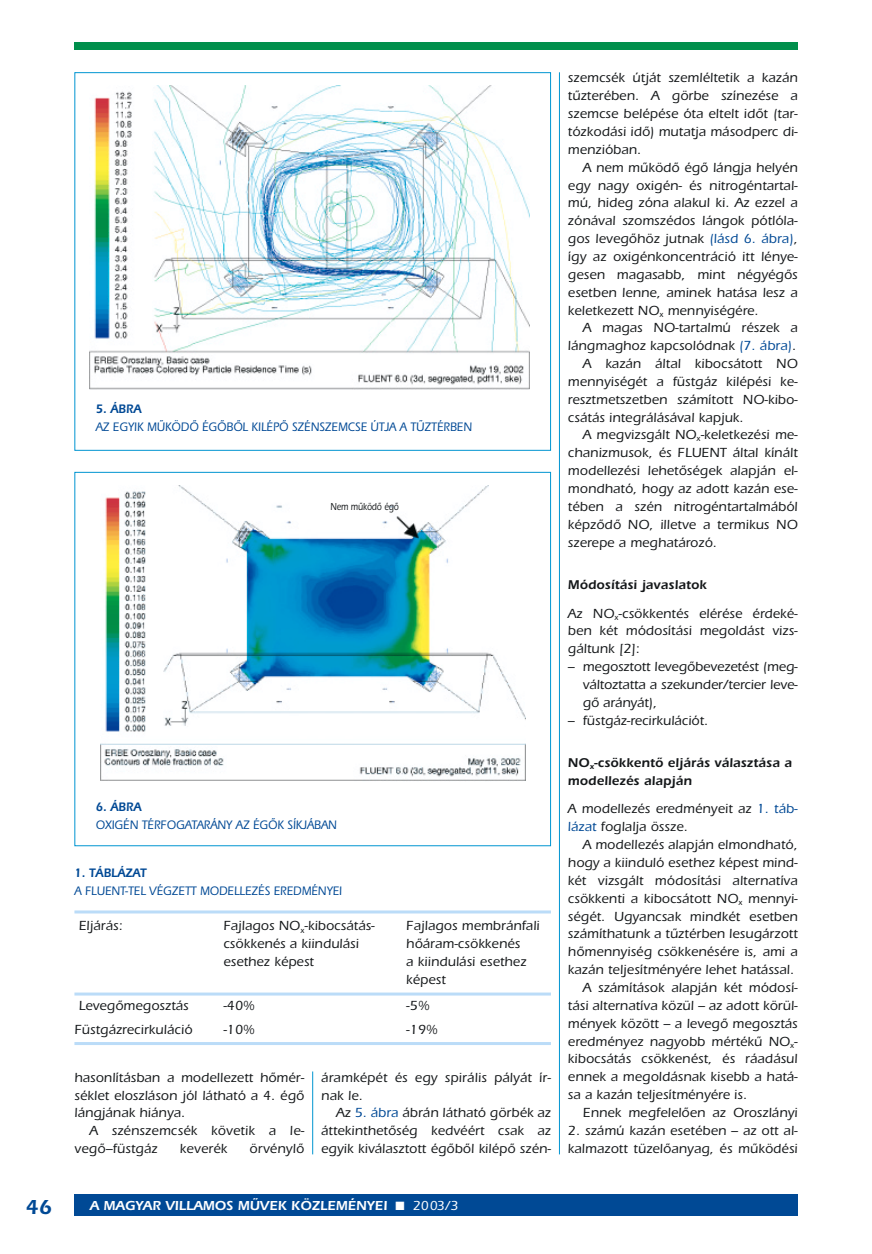
<style>
.page{position:relative;width:872px;height:1254px;background:#fff}
.page>*{position:absolute;margin:0;border:0;box-sizing:border-box;transform-origin:0 0}
.t1{font:600 21px "Itc Eras H";color:#004995}
.t2{font:500 13.65px/17.9px "Itc Eras H";letter-spacing:.01em;color:#141719;text-align:justify}
.t3{font:600 13.5px "Itc Eras H";letter-spacing:.005em;color:#fff}
.t4{font:600 13.2px/17.9px "Itc Eras H";letter-spacing:.01em;color:#141719}
.t5{font:500 12.75px "Itc Eras H";letter-spacing:.005em;color:#004995;scale:.9 1}
.t6{font:600 12.75px "Itc Eras H";letter-spacing:.005em;color:#004995;scale:.9 1}
.t7{font:500 10.5px "Itc Eras H";color:#141719;scale:.8 1}
.s1{color:#004995}
.s2{font-weight:500}
</style>
<div class="page">
<hr style="left:312px;top:1071px;width:1px;height:83px;background:#0095d1">
<hr style="left:559px;top:72px;width:1px;height:1082px;background:#0095d1">
<div style="left:74px;top:43px;width:723px;height:7px;background:#008f4c"></div>
<div style="left:74px;top:1195px;width:723px;height:21px;background:#004995"></div>
<img style="left:89px;top:85px;width:440px;height:305px">
<hr style="left:74px;top:910px;width:477px;height:3px;background:#bbdcf8">
<hr style="left:74px;top:993px;width:477px;height:3px;background:#bbdcf8">
<hr style="left:74px;top:1042px;width:477px;height:3px;background:#bbdcf8">
<img style="left:101px;top:485px;width:424px;height:296px">
<p class="t6" style="left:96px;top:405px;width:52px">5. ÁBRA</p>
<p class="t5" style="left:96px;top:423px;width:419px">AZ EGYIK MÛKÖDÔ ÉGÔBÔL KILÉPÔ SZÉNSZEMCSE ÚTJA A TÛZTÉRBEN</p>
<p class="t7" style="left:330px;top:503px;width:87px">Nem mûködô égô</p>
<p class="t6" style="left:96px;top:803px;width:52px">6. ÁBRA</p>
<p class="t5" style="left:96px;top:820px;width:269px">OXIGÉN TÉRFOGATARÁNY AZ ÉGÔK SÍKJÁBAN</p>
<p class="t6" style="left:74px;top:868px;width:82px">1. TÁBLÁZAT</p>
<p class="t5" style="left:74px;top:886px;width:299px">A FLUENT-TEL VÉGZETT MODELLEZÉS EREDMÉNYEI</p>
<p class="t2" style="left:79px;top:919px;width:45px">Eljárás:</p>
<p class="t2" style="left:223px;top:919px;width:153px">Fajlagos NO<sub>x</sub>-kibocsátás-</p>
<p class="t2" style="left:406px;top:919px;width:135px">Fajlagos membránfali</p>
<p class="t2" style="left:223px;top:936px;width:137px">csökkenés a kiindulási</p>
<p class="t2" style="left:406px;top:936px;width:115px">hôáram-csökkenés</p>
<p class="t2" style="left:223px;top:954px;width:92px">esethez képest</p>
<p class="t2" style="left:406px;top:954px;width:122px">a kiindulási esethez képest</p>
<p class="t2" style="left:79px;top:998px;width:111px">Levegômegosztás</p>
<p class="t2" style="left:223px;top:998px;width:33px">-40%</p>
<p class="t2" style="left:406px;top:998px;width:25px">-5%</p>
<p class="t2" style="left:74px;top:1022px;width:119px">Füstgázrecirkuláció</p>
<p class="t2" style="left:223px;top:1022px;width:33px">-10%</p>
<p class="t2" style="left:406px;top:1022px;width:33px">-19%</p>
<p class="t2" style="left:74px;top:1070px;width:231px">hasonlításban a modellezett hômér&shy;séklet eloszláson jól látható a 4. égô lángjának hiánya.</p>
<p class="t2" style="left:74px;top:1123px;width:231px;text-indent:15px">A szénszemcsék követik a le&shy;vegô–füstgáz</p>
<p class="t2" style="left:180px;top:1141px;width:49px">keverék</p>
<p class="t2" style="left:249px;top:1141px;width:56px">örvénylô</p>
<p class="t2" style="left:321px;top:1070px;width:231px">áramképét és egy spirális pályát ír&shy;nak le.</p>
<p class="t2" style="left:321px;top:1106px;width:231px;text-indent:15px">Az <span class="s1">5. ábra</span> ábrán látható görbék az áttekinthetôség kedvéért csak az egyik kiválasztott égôbôl kilépô szén-</p>
<p class="t2" style="left:568px;top:71px;width:231px">szemcsék útját szemléltetik a kazán tûzterében. A görbe színezése a szemcse belépése óta eltelt idôt (tar&shy;tózkodási idô) mutatja másodperc di&shy;menzióban.</p>
<p class="t2" style="left:568px;top:160px;width:231px;text-indent:15px">A nem mûködô égô lángja helyén egy nagy oxigén- és nitrogéntartal&shy;mú, hideg zóna alakul ki. Az ezzel a zónával szomszédos lángok pótlóla&shy;gos levegôhöz jutnak <span class="s1">(lásd 6. ábra)</span>, így az oxigénkoncentráció itt lénye&shy;gesen magasabb, mint négyégôs esetben lenne, aminek hatása lesz a keletkezett NO<sub>x</sub> mennyiségére.</p>
<p class="t2" style="left:583px;top:320px;width:216px">A magas NO-tartalmú részek a</p>
<p class="t2" style="left:568px;top:338px;width:230px">lángmaghoz kapcsolódnak <span class="s1">(7. ábra)</span>.</p>
<p class="t2" style="left:583px;top:356px;width:216px">A kazán által kibocsátott NO</p>
<p class="t2" style="left:568px;top:374px;width:231px">mennyiségét a füstgáz kilépési ke-</p>
<p class="t2" style="left:568px;top:392px;width:231px">resztmetszetben számított NO-kibo-</p>
<p class="t2" style="left:568px;top:410px;width:177px">csátás integrálásával kapjuk.</p>
<p class="t2" style="left:583px;top:428px;width:216px">A megvizsgált NO<sub>x</sub>-keletkezési me-</p>
<p class="t2" style="left:568px;top:445px;width:231px">chanizmusok, és FLUENT által kínált</p>
<p class="t2" style="left:568px;top:463px;width:231px">modellezési lehetôségek alapján el-</p>
<p class="t2" style="left:568px;top:481px;width:231px">mondható, hogy az adott kazán ese-</p>
<p class="t2" style="left:568px;top:499px;width:231px">tében a szén nitrogéntartalmából</p>
<p class="t2" style="left:568px;top:517px;width:231px">képzôdô NO, illetve a termikus NO</p>
<p class="t2" style="left:568px;top:535px;width:150px">szerepe a meghatározó.</p>
<p class="t4" style="left:568px;top:577px;width:140px">Módosítási javaslatok</p>
<p class="t2" style="left:568px;top:606px;width:231px">Az NO<sub>x</sub>-csökkentés elérése érdeké&shy;ben két módosítási megoldást vizs&shy;gáltunk [2]:</p>
<p class="t2" style="left:583px;top:659px;width:216px;text-indent:-15px">– megosztott levegôbevezetést (meg&shy;változtatta a szekunder/tercier leve&shy;gô arányát),</p>
<p class="t2" style="left:568px;top:713px;width:142px">– füstgáz-recirkulációt.</p>
<p class="t4" style="left:568px;top:755px;width:225px">NO<sub>x</sub>-csökkentô eljárás választása a modellezés alapján</p>
<p class="t2" style="left:568px;top:802px;width:231px">A modellezés eredményeit az <span class="s1">1. táb&shy;lázat</span> foglalja össze.</p>
<p class="t2" style="left:583px;top:837px;width:216px">A modellezés alapján elmondható,</p>
<p class="t2" style="left:568px;top:855px;width:231px">hogy a kiinduló esethez képest mind-</p>
<p class="t2" style="left:568px;top:873px;width:231px">két vizsgált módosítási alternatíva</p>
<p class="t2" style="left:568px;top:891px;width:231px">csökkenti a kibocsátott NO<sub>x</sub> mennyi-</p>
<p class="t2" style="left:568px;top:909px;width:231px">ségét. Ugyancsak mindkét esetben</p>
<p class="t2" style="left:568px;top:927px;width:231px">számíthatunk a tûztérben lesugárzott</p>
<p class="t2" style="left:568px;top:944px;width:231px">hômennyiség csökkenésére is, ami a</p>
<p class="t2" style="left:568px;top:962px;width:228px">kazán teljesítményére lehet hatással.</p>
<p class="t2" style="left:583px;top:980px;width:216px">A számítások alapján két módosí-</p>
<p class="t2" style="left:568px;top:998px;width:231px">tási alternatíva közül – az adott körül-</p>
<p class="t2" style="left:568px;top:1016px;width:231px">mények között – a levegô megosztás</p>
<p class="t2" style="left:568px;top:1034px;width:231px">eredményez nagyobb mértékû NO<sub>x</sub>-</p>
<p class="t2" style="left:568px;top:1052px;width:231px">kibocsátás csökkenést, és ráadásul</p>
<p class="t2" style="left:568px;top:1069px;width:231px">ennek a megoldásnak kisebb a hatá-</p>
<p class="t2" style="left:568px;top:1087px;width:181px">sa a kazán teljesítményére is.</p>
<p class="t2" style="left:583px;top:1105px;width:216px">Ennek megfelelôen az Oroszlányi</p>
<p class="t2" style="left:568px;top:1123px;width:231px">2. számú kazán esetében – az ott al&shy;kalmazott tüzelôanyag, és mûködési</p>
<h1 class="t1" style="left:26px;top:1200px;width:28px">46</h1>
<p class="t3" style="left:90px;top:1201px;width:370px">A MAGYAR VILLAMOS MÛVEK KÖZLEMÉNYEI ■ <span class="s2">2003/3</span></p>
</div>
